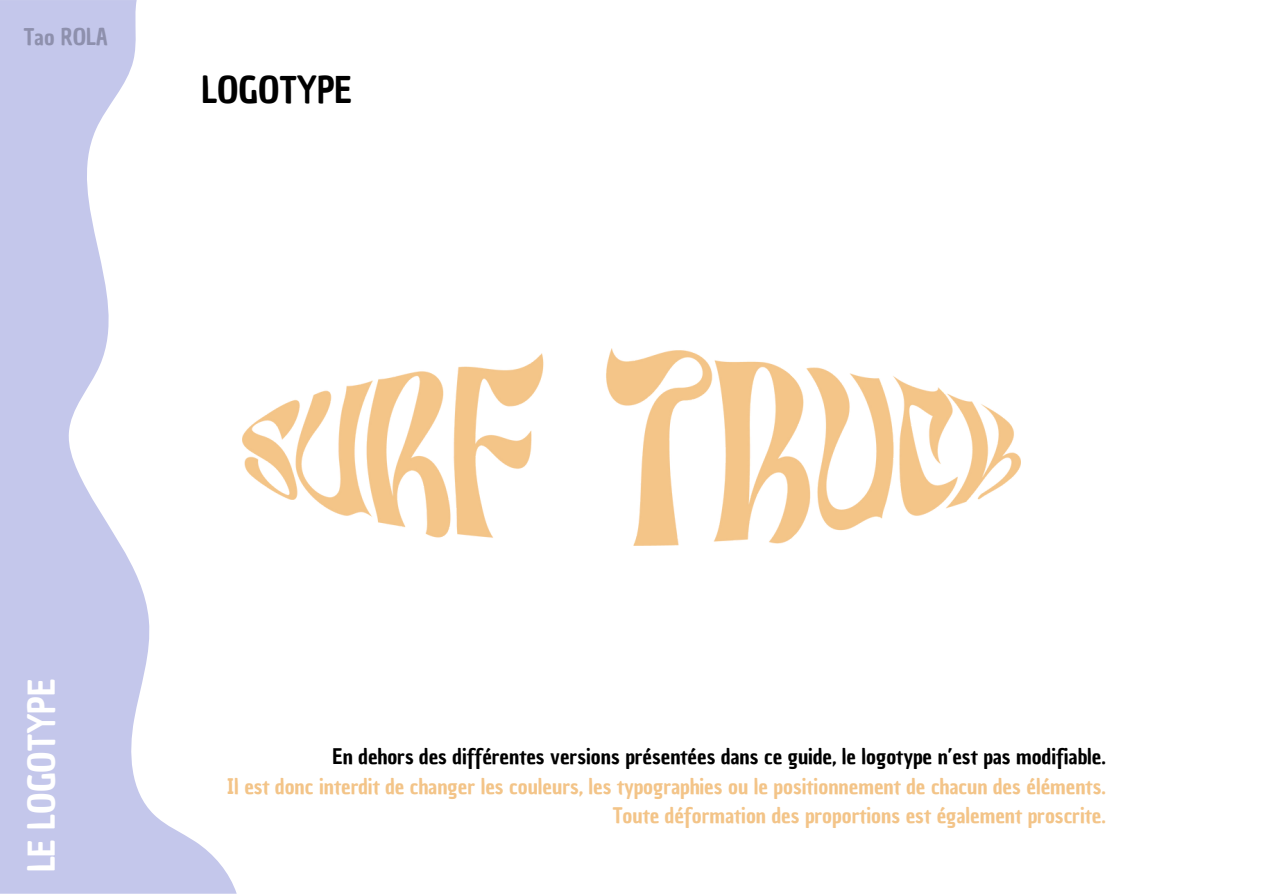
<style>
.page{position:relative;width:1263px;height:894px;background:#fff}
.page>*{position:absolute;margin:0;border:0;box-sizing:border-box;transform-origin:0 0}
.t1{font:36px "Chau Philomene One";color:#fff}
.t2{font:36px "Chau Philomene One";color:#000}
.t3{font:22.5px "Chau Philomene One";color:#8e90ad}
.t4{font:21px "Chau Philomene One";color:#f3c488}
.t5{font:21px "Chau Philomene One";color:#000}
</style>
<div class="page">
<svg style="left:0;top:0;width:237px;height:893px;fill:#c4c7eb"></svg>
<img style="left:242px;top:348px;width:779px;height:197px">
<p class="t3" style="left:24px;top:21px;width:86px">Tao ROLA</p>
<p class="t2" style="left:201px;top:66px;width:152px">LOGOTYPE</p>
<p class="t1" style="left:18px;top:872px;width:195px;rotate:-90deg">LE LOGOTYPE</p>
<p class="t5" style="left:333px;top:742px;width:775px">En dehors des différentes versions présentées dans ce guide, le logotype n’est pas modifiable.</p>
<p class="t4" style="left:227px;top:771px;width:880px">Il est donc interdit de changer les couleurs, les typographies ou le positionnement de chacun des éléments.</p>
<p class="t4" style="left:613px;top:801px;width:495px">Toute déformation des proportions est également proscrite.</p>
</div>
